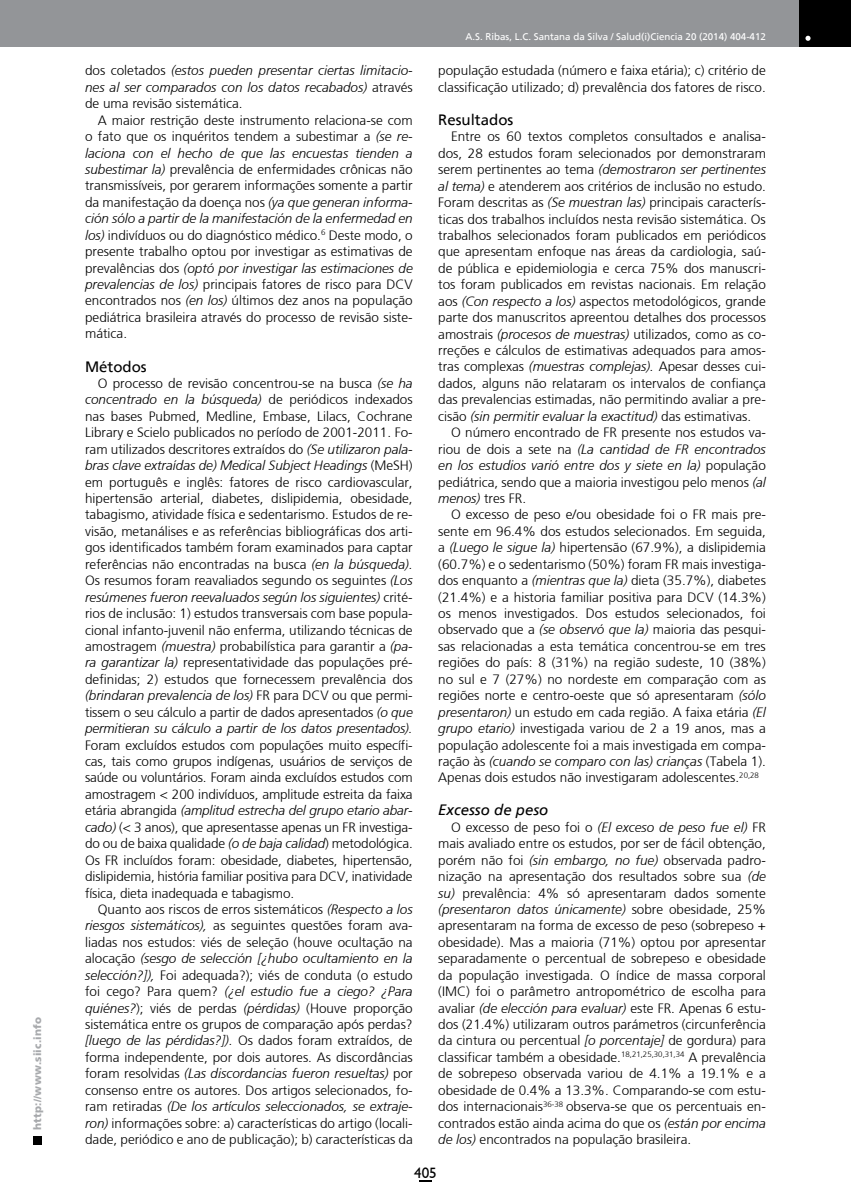
<style>
.page{position:relative;width:851px;height:1191px;background:#fff}
.page>*{position:absolute;margin:0;border:0;box-sizing:border-box;transform-origin:0 0}
.t1{font:15px "Frutiger";color:#000}
.t2{font:italic 15px "Frutiger";color:#000}
.t3{font:15px "Humanist 521 BT";color:#000}
.t4{font:300 13.5px/16.5px "Frutiger";color:#000;text-align:justify}
.t5{font:italic 300 13.5px/16.5px "Frutiger";color:#000;text-align:justify}
.t6{font:900 10.5px "Frutiger";letter-spacing:.015em;color:#a7a9ac}
.t7{font:9.75px "Frutiger";color:#fff}
.s1{font-style:normal}
.s2{font-style:italic}
</style>
<div class="page">
<div style="left:33px;top:1135px;width:9px;height:9px;background:#000"></div>
<div style="left:0;top:0;width:850px;height:47px;background:#939598"></div>
<div style="left:799px;top:0;width:51px;height:47px;background:#000"></div>
<svg style="left:805px;top:36px;width:5px;height:5px"></svg>
<svg style="left:419px;top:1180px;width:12px;height:1px"></svg>
<p class="t6" style="left:31px;top:1129px;width:114px;rotate:-90deg">http://www.siic.info</p>
<p class="t5" style="left:85px;top:62px;width:329px"><span class="s1">dos coletados</span> (estos pueden presentar ciertas limitacio&shy;nes al ser comparados con los datos recabados) <span class="s1">através de uma revisão sistemática.</span></p>
<p class="t4" style="left:85px;top:112px;width:329px;text-indent:13px">A maior restrição deste instrumento relaciona-se com o fato que os inquéritos tendem a subestimar a <span class="s2">(se re&shy;laciona con el hecho de que las encuestas tienden a subestimar la)</span> prevalência de enfermidades crônicas não transmissíveis, por gerarem informações somente a partir da manifestação da doença nos <span class="s2">(ya que generan informa&shy;ción sólo a partir de la manifestación de la enfermedad en los)</span> indivíduos ou do diagnóstico médico.<sup>6</sup> Deste modo, o presente trabalho optou por investigar as estimativas de prevalências dos <span class="s2">(optó por investigar las estimaciones de prevalencias de los)</span> principais fatores de risco para DCV encontrados nos <span class="s2">(en los)</span> últimos dez anos na população pediátrica brasileira através do processo de revisão siste&shy;mática.</p>
<p class="t1" style="left:85px;top:357px;width:63px">Métodos</p>
<p class="t4" style="left:85px;top:375px;width:329px;text-indent:13px">O processo de revisão concentrou-se na busca <span class="s2">(se ha concentrado en la búsqueda)</span> de periódicos indexados nas bases Pubmed, Medline, Embase, Lilacs, Cochrane Library e Scielo publicados no período de 2001-2011. Fo&shy;ram utilizados descritores extraídos do <span class="s2">(Se utilizaron pala&shy;bras clave extraídas de) Medical Subject Headings</span> (MeSH) em português e inglês: fatores de risco cardiovascular, hipertensão arterial, diabetes, dislipidemia, obesidade, tabagismo, atividade física e sedentarismo. Estudos de re&shy;visão, metanálises e as referências bibliográficas dos arti&shy;gos identificados também foram examinados para captar referências não encontradas na busca <span class="s2">(en la búsqueda).<br></span>Os resumos foram reavaliados segundo os seguintes <span class="s2">(Los resúmenes fueron reevaluados según los siguientes)</span> crité&shy;rios de inclusão: 1) estudos transversais com base popula&shy;cional infanto-juvenil não enferma, utilizando técnicas de amostragem <span class="s2">(muestra)</span> probabilística para garantir a <span class="s2">(pa&shy;ra garantizar la)</span> representatividade das populações pré&shy;definidas; 2) estudos que fornecessem prevalência dos <span class="s2">(brindaran prevalencia de los)</span> FR para DCV ou que permi&shy;tissem o seu cálculo a partir de dados apresentados <span class="s2">(o que permitieran su cálculo a partir de los datos presentados).</span></p>
<p class="t4" style="left:85px;top:736px;width:329px">Foram excluídos estudos com populações muito específi&shy;cas, tais como grupos indígenas, usuários de serviços de saúde ou voluntários. Foram ainda excluídos estudos com amostragem &lt; 200 indivíduos, amplitude estreita da faixa etária abrangida <span class="s2">(amplitud estrecha del grupo etario abar&shy;cado)</span> (&lt; 3 anos), que apresentasse apenas un FR investiga&shy;do ou de baixa qualidade <span class="s2">(o de baja calidad</span>) metodológica.<br>Os FR incluídos foram: obesidade, diabetes, hipertensão, dislipidemia, história familiar positiva para DCV, inatividade física, dieta inadequada e tabagismo.</p>
<p class="t4" style="left:85px;top:901px;width:329px;text-indent:13px">Quanto aos riscos de erros sistemáticos <span class="s2">(Respecto a los riesgos sistemáticos),</span> as seguintes questões foram ava&shy;liadas nos estudos: viés de seleção (houve ocultação na alocação <span class="s2">(sesgo de selección [¿hubo ocultamiento en la selección?]),</span> Foi adequada?); viés de conduta (o estudo foi cego? Para quem? <span class="s2">(¿el estudio fue a ciego? ¿Para quiénes?</span>); viés de perdas <span class="s2">(pérdidas)</span> (Houve proporção sistemática entre os grupos de comparação após perdas? <span class="s2">[luego de las pérdidas?]).</span> Os dados foram extraídos, de forma independente, por dois autores. As discordâncias foram resolvidas <span class="s2">(Las discordancias fueron resueltas)</span> por consenso entre os autores. Dos artigos selecionados, fo&shy;ram retiradas <span class="s2">(De los artículos seleccionados, se extraje&shy;ron)</span> informações sobre: a) características do artigo (locali&shy;dade, periódico e ano de publicação); b) características da</p>
<p class="t7" style="left:465px;top:31px;width:302px">A.S. Ribas, L.C. Santana da Silva / Salud(i)Ciencia 20 (2014) 404-412</p>
<p class="t4" style="left:438px;top:62px;width:329px">população estudada (número e faixa etária); c) critério de classificação utilizado; d) prevalência dos fatores de risco.</p>
<p class="t1" style="left:438px;top:111px;width:77px">Resultados</p>
<p class="t4" style="left:438px;top:128px;width:329px;text-indent:13px">Entre os 60 textos completos consultados e analisa&shy;dos, 28 estudos foram selecionados por demonstraram serem pertinentes ao tema <span class="s2">(demostraron ser pertinentes al tema)</span> e atenderem aos critérios de inclusão no estudo.<br>Foram descritas as <span class="s2">(Se muestran las)</span> principais caracterís&shy;ticas dos trabalhos incluídos nesta revisão sistemática. Os trabalhos selecionados foram publicados em periódicos que apresentam enfoque nas áreas da cardiologia, saú&shy;de pública e epidemiologia e cerca 75% dos manuscri&shy;tos foram publicados em revistas nacionais. Em relação aos <span class="s2">(Con respecto a los)</span> aspectos metodológicos, grande parte dos manuscritos apreentou detalhes dos processos amostrais <span class="s2">(procesos de muestras)</span> utilizados, como as co&shy;rreções e cálculos de estimativas adequados para amos&shy;tras complexas <span class="s2">(muestras complejas).</span> Apesar desses cui&shy;dados, alguns não relataram os intervalos de confiança das prevalencias estimadas, não permitindo avaliar a pre&shy;cisão <span class="s2">(sin permitir evaluar la exactitud)</span> das estimativas.</p>
<p class="t4" style="left:438px;top:424px;width:329px;text-indent:13px">O número encontrado de FR presente nos estudos va&shy;riou de dois a sete na <span class="s2">(La cantidad de FR encontrados en los estudios varió entre dos y siete en la)</span> população pediátrica, sendo que a maioria investigou pelo menos <span class="s2">(al menos)</span> tres FR.</p>
<p class="t4" style="left:438px;top:506px;width:329px;text-indent:13px">O excesso de peso e/ou obesidade foi o FR mais pre&shy;sente em 96.4% dos estudos selecionados. Em seguida, a <span class="s2">(Luego le sigue la)</span> hipertensão (67.9%), a dislipidemia (60.7%) e o sedentarismo (50%) foram FR mais investiga&shy;dos enquanto a <span class="s2">(mientras que la)</span> dieta (35.7%), diabetes (21.4%) e a historia familiar positiva para DCV (14.3%) os menos investigados. Dos estudos selecionados, foi observado que a <span class="s2">(se observó que la)</span> maioria das pesqui&shy;sas relacionadas a esta temática concentrou-se em tres regiões do país: 8 (31%) na região sudeste, 10 (38%) no sul e 7 (27%) no nordeste em comparação com as regiões norte e centro-oeste que só apresentaram <span class="s2">(sólo presentaron)</span> un estudo em cada região. A faixa etária <span class="s2">(El grupo etario)</span> investigada variou de 2 a 19 anos, mas a população adolescente foi a mais investigada em compa&shy;ração às <span class="s2">(cuando se comparo con las) crianças</span> (Tabela 1).<br>Apenas dois estudos não investigaram adolescentes.<sup>20,28</sup></p>
<p class="t2" style="left:438px;top:801px;width:112px">Excesso de peso</p>
<p class="t4" style="left:438px;top:819px;width:329px;text-indent:13px">O excesso de peso foi o <span class="s2">(El exceso de peso fue el)</span> FR mais avaliado entre os estudos, por ser de fácil obtenção, porém não foi <span class="s2">(sin embargo, no fue)</span> observada padro&shy;nização na apresentação dos resultados sobre sua <span class="s2">(de su)</span> prevalência: 4% só apresentaram dados somente <span class="s2">(presentaron datos únicamente)</span> sobre obesidade, 25% apresentaram na forma de excesso de peso (sobrepeso + obesidade). Mas a maioria (71%) optou por apresentar separadamente o percentual de sobrepeso e obesidade da população investigada. O índice de massa corporal (IMC) foi o parâmetro antropométrico de escolha para avaliar <span class="s2">(de elección para evaluar)</span> este FR. Apenas 6 estu&shy;dos (21.4%) utilizaram outros parámetros (circunferência da cintura ou percentual <span class="s2">[o porcentaje]</span> de gordura) para classificar também a obesidade.<sup>18,21,25,30,31,34</sup> A prevalência de sobrepeso observada variou de 4.1% a 19.1% e a obesidade de 0.4% a 13.3%. Comparando-se com estu&shy;dos internacionais<sup>36-38</sup> observa-se que os percentuais en&shy;contrados estão ainda acima do que os <span class="s2">(están por encima de los)</span> encontrados na população brasileira.</p>
<p class="t3" style="left:414px;top:1163px;width:24px">405</p>
</div>
